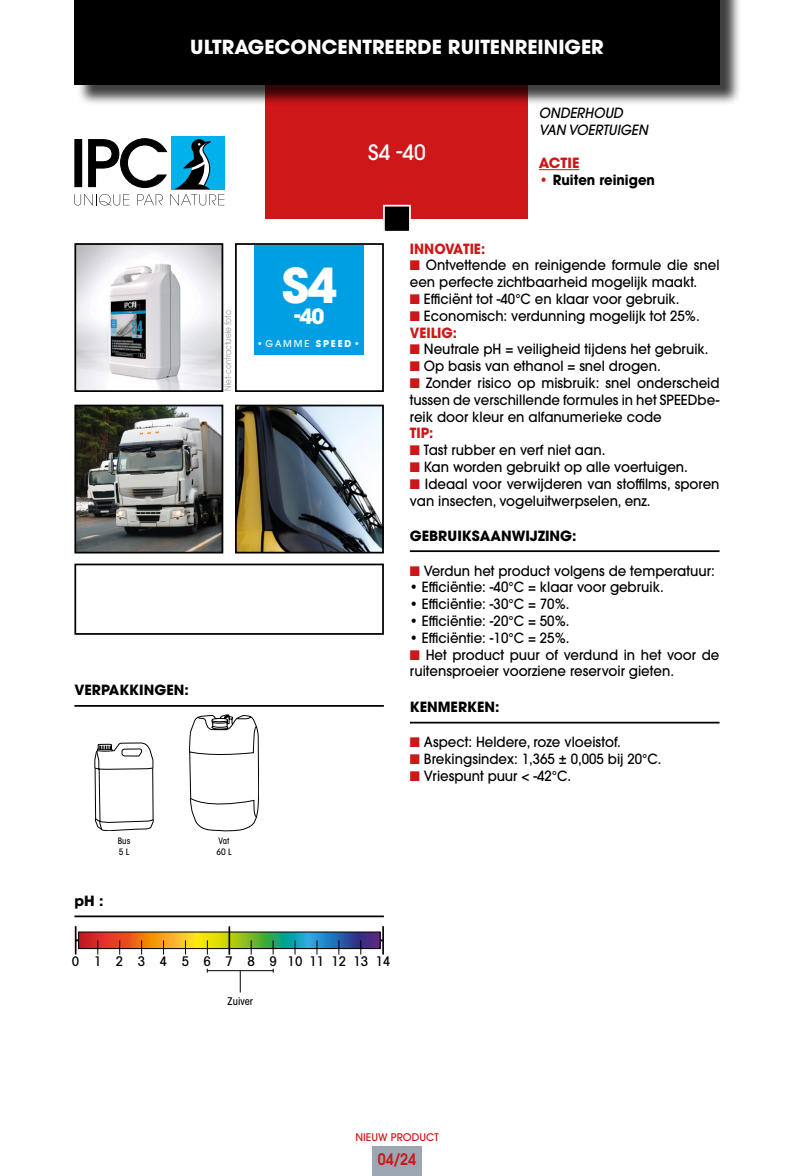
<style>
.page{position:relative;width:794px;height:1176px;background:#fff}
.page>*{position:absolute;margin:0;border:0;box-sizing:border-box;transform-origin:0 0}
.t1{font:700 47.77px "ITC Avant Garde Std";color:#fff}
.t2{font:500 21px "ITC Avant Garde Std";color:#fff}
.t3{font:700 21px "ITC Avant Garde Std";color:#fff}
.t4{font:700 19.25px "ITC Avant Garde Std";color:#fff}
.t5{font:600 15.75px "ITC Avant Garde Std";color:#cd1719;scale:.9 1}
.t6{font:500 14px/16.8px "ITC Avant Garde Std";color:#000;scale:.95 1}
.t7{font:700 14px "ITC Avant Garde Std";color:#000}
.t8{font:italic 500 14px "ITC Avant Garde Std";color:#000;scale:.95 1}
.t9{font:700 14px "ITC Avant Garde Std";color:#cd1719;scale:.95 1}
.t10{font:700 14px "ITC Avant Garde Std";color:#000;scale:.95 1}
.t11{font:700 14px "ITC Avant Garde Std";color:#cd1719}
.t12{font:500 condensed 13.3px "Avant Garde";letter-spacing:.265em;color:#000}
.t13{font:500 10.5px "ITC Avant Garde Std";color:#cd1719}
.t14{font:500 condensed 10.5px "ITC Avant Garde Std";color:#000}
.t15{font:700 9.28px "ITC Avant Garde Std";letter-spacing:.2em;color:#fff}
.t16{font:8.75px "ITC Avant Garde Std";color:#91989c;scale:.85 1}
.t17{font:500 condensed 8.75px "ITC Avant Garde Std";color:#000}
.s1{color:#cd1719}
.s2{font-weight:500}
</style>
<div class="page">
<div style="left:74px;top:563px;width:310px;height:72px;border:2px solid #000"></div>
<div style="left:266px;top:79px;width:262px;height:140px;background:#cd1719"></div>
<div style="left:372px;top:1146px;width:50px;height:30px;background:#9ca7b3"></div>
<div style="left:171px;top:136px;width:53px;height:53px;background:#00b1eb"></div>
<svg style="left:74px;top:138px;width:150px;height:67px"></svg>
<div style="left:384px;top:206px;width:26px;height:26px;background:#000"></div>
<div style="left:383px;top:205px;width:28px;height:28px;border:2px solid #fff"></div>
<div style="left:77px;top:0;width:664px;height:106px;background:#000;opacity:.75"></div>
<div style="left:74px;top:0;width:645px;height:84px;background:#000"></div>
<img style="left:77px;top:246px;width:143px;height:143px">
<div style="left:74px;top:243px;width:149px;height:149px;border:2px solid #000"></div>
<img style="left:77px;top:408px;width:143px;height:142px">
<div style="left:74px;top:405px;width:149px;height:148px;border:2px solid #000"></div>
<div style="left:235px;top:243px;width:149px;height:149px;border:2px solid #000"></div>
<img style="left:238px;top:408px;width:143px;height:142px">
<div style="left:235px;top:405px;width:149px;height:148px;border:2px solid #000"></div>
<hr style="left:74px;top:915px;width:310px;height:2px;background:#000">
<hr style="left:76px;top:939px;width:307px;height:2px;background:#000">
<svg style="left:75px;top:926px;width:306px;height:29px"></svg>
<hr style="left:228px;top:926px;width:2px;height:28px;background:#000">
<hr style="left:382px;top:926px;width:2px;height:28px;background:#000">
<hr style="left:539px;top:169px;width:40px;height:1px;background:#cd1719">
<hr style="left:74px;top:705px;width:310px;height:2px;background:#000">
<hr style="left:410px;top:550px;width:309px;height:2px;background:#000">
<hr style="left:410px;top:722px;width:309px;height:1px;background:#000">
<svg style="left:189px;top:715px;width:70px;height:116px"></svg>
<svg style="left:240px;top:971px;width:1px;height:21px"></svg>
<hr style="left:207px;top:970px;width:66px;height:1px;background:#000">
<svg style="left:95px;top:743px;width:58px;height:88px"></svg>
<div style="left:254px;top:245px;width:110px;height:110px;background:#009fe3"></div>
<p class="t4" style="left:190px;top:34px;width:415px">ULTRAGECONCENTREERDE RUITENREINIGER</p>
<p class="t7" style="left:74px;top:681px;width:116px">VERPAKKINGEN:</p>
<p class="t17" style="left:118px;top:836px;width:14px">Bus</p>
<p class="t17" style="left:119px;top:846px;width:12px">5 L</p>
<p class="t7" style="left:74px;top:891px;width:31px">pH :</p>
<p class="t16" style="left:223px;top:391px;width:96px;rotate:-90deg">Niet-contractuele foto</p>
<p class="t17" style="left:219px;top:836px;width:12px">Vat</p>
<p class="t17" style="left:216px;top:846px;width:17px">60 L</p>
<p class="t2" style="left:368px;top:139px;width:59px">S4 -40</p>
<p class="t8" style="left:539px;top:104px;width:90px">ONDERHOUD</p>
<p class="t8" style="left:539px;top:121px;width:116px">VAN VOERTUIGEN</p>
<p class="t11" style="left:539px;top:154px;width:42px">ACTIE</p>
<p class="t10" style="left:539px;top:171px;width:124px"><span class="s1">•</span> Ruiten reinigen</p>
<p class="t1" style="left:282px;top:253px;width:57px">S4</p>
<p class="t3" style="left:294px;top:302px;width:32px">-40</p>
<p class="t15" style="left:257px;top:337px;width:105px">•<span class="s2">GAMME</span> SPEED•</p>
<p class="t9" style="left:410px;top:239px;width:81px">INNOVATIE:</p>
<p class="t6" style="left:410px;top:257px;width:327px"><span class="s1">■</span> Ontvettende en reinigende formule die snel een perfecte zichtbaarheid mogelijk maakt.</p>
<p class="t6" style="left:410px;top:290px;width:285px"><span class="s1">■</span> Efficiënt tot -40°C en klaar voor gebruik.</p>
<p class="t6" style="left:410px;top:307px;width:306px"><span class="s1">■</span> Economisch: verdunning mogelijk tot 25%.</p>
<p class="t9" style="left:410px;top:323px;width:51px">VEILIG:</p>
<p class="t6" style="left:410px;top:341px;width:316px"><span class="s1">■</span> Neutrale pH = veiligheid tijdens het gebruik.</p>
<p class="t6" style="left:410px;top:357px;width:266px"><span class="s1">■</span> Op basis van ethanol = snel drogen.</p>
<p class="t6" style="left:410px;top:374px;width:327px;text-align:justify"><span class="s1">■</span> Zonder risico op misbruik: snel onderscheid tussen de verschillende formules in het SPEEDbe&shy;reik door kleur en alfanumerieke code</p>
<p class="t9" style="left:410px;top:424px;width:26px">TIP:</p>
<p class="t6" style="left:410px;top:441px;width:207px"><span class="s1">■</span> Tast rubber en verf niet aan.</p>
<p class="t6" style="left:410px;top:458px;width:294px"><span class="s1">■</span> Kan worden gebruikt op alle voertuigen.</p>
<p class="t6" style="left:410px;top:475px;width:327px"><span class="s1">■</span> Ideaal voor verwijderen van stoffilms, sporen van insecten, vogeluitwerpselen, enz.</p>
<p class="t7" style="left:410px;top:526px;width:168px">GEBRUIKSAANWIJZING:</p>
<p class="t6" style="left:410px;top:562px;width:322px"><span class="s1">■</span> Verdun het product volgens de temperatuur:</p>
<p class="t6" style="left:410px;top:579px;width:269px">• Efficiëntie: -40°C = klaar voor gebruik.</p>
<p class="t6" style="left:410px;top:595px;width:169px">• Efficiëntie: -30°C = 70%.</p>
<p class="t6" style="left:410px;top:612px;width:169px">• Efficiëntie: -20°C = 50%.</p>
<p class="t6" style="left:410px;top:629px;width:169px">• Efficiëntie: -10°C = 25%.</p>
<p class="t6" style="left:410px;top:646px;width:327px"><span class="s1">■</span> Het product puur of verdund in het voor de ruitensproeier voorziene reservoir gieten.</p>
<p class="t7" style="left:410px;top:697px;width:91px">KENMERKEN:</p>
<p class="t6" style="left:410px;top:733px;width:223px"><span class="s1">■</span> Aspect: Heldere, roze vloeistof.</p>
<p class="t6" style="left:410px;top:750px;width:266px"><span class="s1">■</span> Brekingsindex: 1,365 ± 0,005 bij 20°C.</p>
<p class="t6" style="left:410px;top:767px;width:171px"><span class="s1">■</span> Vriespunt puur &lt; -42°C.</p>
<p class="t12" style="left:72px;top:953px;width:320px">0 1 2 3 4 5 6 7 8 91011121314</p>
<p class="t14" style="left:228px;top:994px;width:27px">Zuiver</p>
<p class="t13" style="left:355px;top:1130px;width:85px">NIEUW PRODUCT</p>
<p class="t5" style="left:378px;top:1149px;width:44px">04/24</p>
</div>
